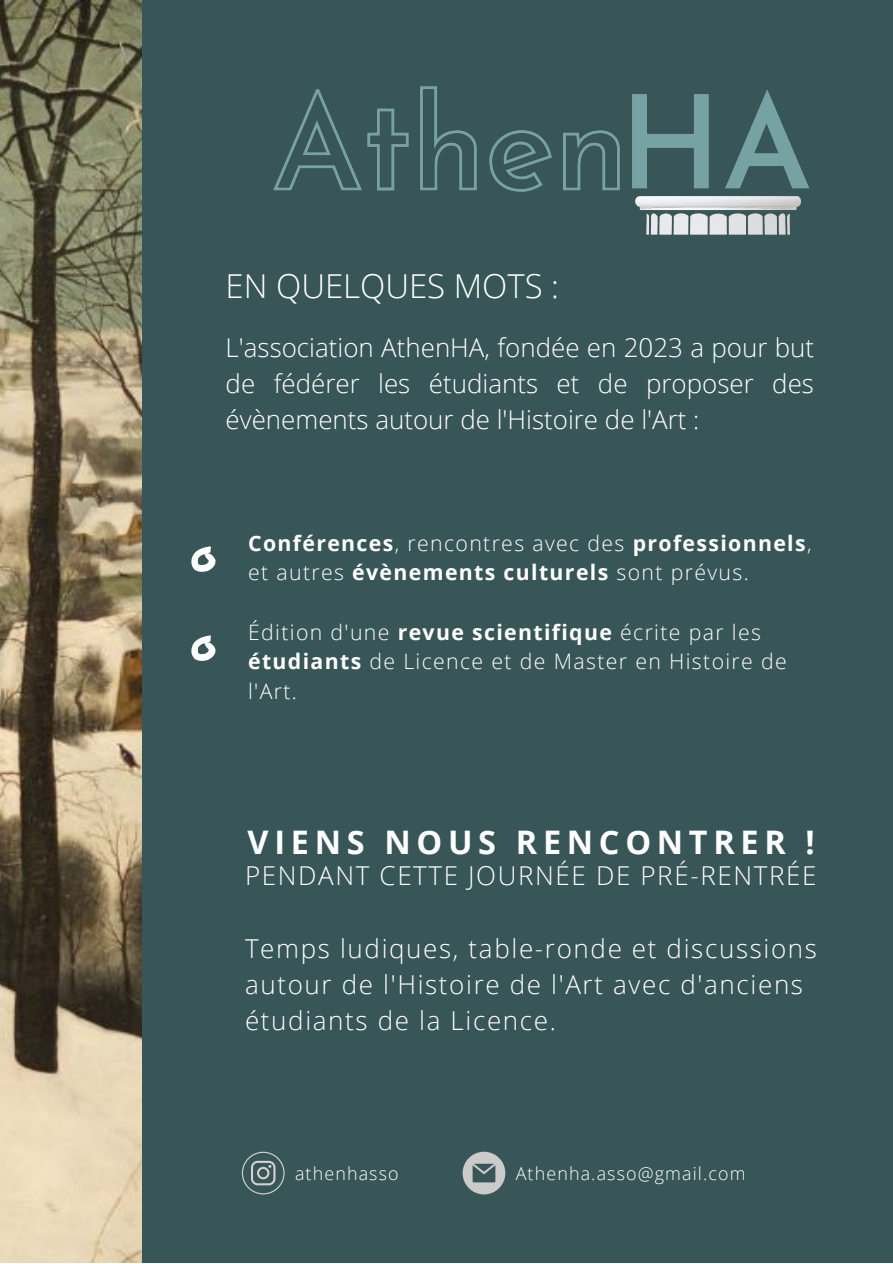
<style>
.page{position:relative;width:893px;height:1264px;background:#fff}
.page>*{position:absolute;margin:0;border:0;box-sizing:border-box;transform-origin:0 0}
.t1{font:300 33px "Open Sans";color:#fff}
.t2{font:700 32.4px "Open Sans";letter-spacing:.175em;color:#fff}
.t3{font:300 25.95px/36px "Open Sans";letter-spacing:.065em;color:#fff;text-align:justify}
.t4{font:300 21.3px/29.2px "Open Sans";letter-spacing:.065em;color:#fff}
.t5{font:700 21.3px/29.2px "Open Sans";letter-spacing:.065em;color:#fff}
.t6{font:300 17.85px "Open Sans";letter-spacing:.065em;color:#fff}
.s1{font-weight:300}
.s2{font-weight:700}
</style>
<div class="page">
<div style="left:0;top:0;width:892px;height:1262px;background:#385557"></div>
<img style="left:0;top:0;width:141px;height:1262px">
<img style="left:273px;top:86px;width:536px;height:149px">
<svg style="left:191px;top:546px;width:25px;height:26px"></svg>
<svg style="left:191px;top:635px;width:25px;height:26px"></svg>
<svg style="left:242px;top:1151px;width:42px;height:43px"></svg>
<svg style="left:462px;top:1151px;width:43px;height:43px"></svg>
<p class="t1" style="left:226px;top:263px;width:335px">EN QUELQUES MOTS :</p>
<p class="t3" style="left:225px;top:328px;width:590px">L'association AthenHA, fondée en 2023 a pour but de fédérer les étudiants et de proposer des évènements autour de l'Histoire de l'Art :</p>
<p class="t5" style="left:248px;top:528px;width:565px">Conférences<span class="s1">, rencontres avec des</span> professionnels<span class="s1">, et autres</span> évènements culturels <span class="s1">sont prévus.</span></p>
<p class="t4" style="left:248px;top:617px;width:540px">Édition d'une <span class="s2">revue scientifique</span> écrite par les <span class="s2">étudiants</span> de Licence et de Master en Histoire de l'Art.</p>
<p class="t2" style="left:247px;top:819px;width:568px">VIENS NOUS RENCONTRER !</p>
<p class="t3" style="left:245px;top:857px;width:573px">PENDANT CETTE JOURNÉE DE PRÉ-RENTRÉE</p>
<p class="t3" style="left:245px;top:929px;width:573px">Temps ludiques, table-ronde et discussions</p>
<p class="t3" style="left:245px;top:965px;width:559px">autour de l'Histoire de l'Art avec d'anciens</p>
<p class="t3" style="left:245px;top:1001px;width:312px">étudiants de la Licence.</p>
<p class="t6" style="left:295px;top:1160px;width:105px">athenhasso</p>
<p class="t6" style="left:515px;top:1160px;width:231px">Athenha.asso@gmail.com</p>
</div>
